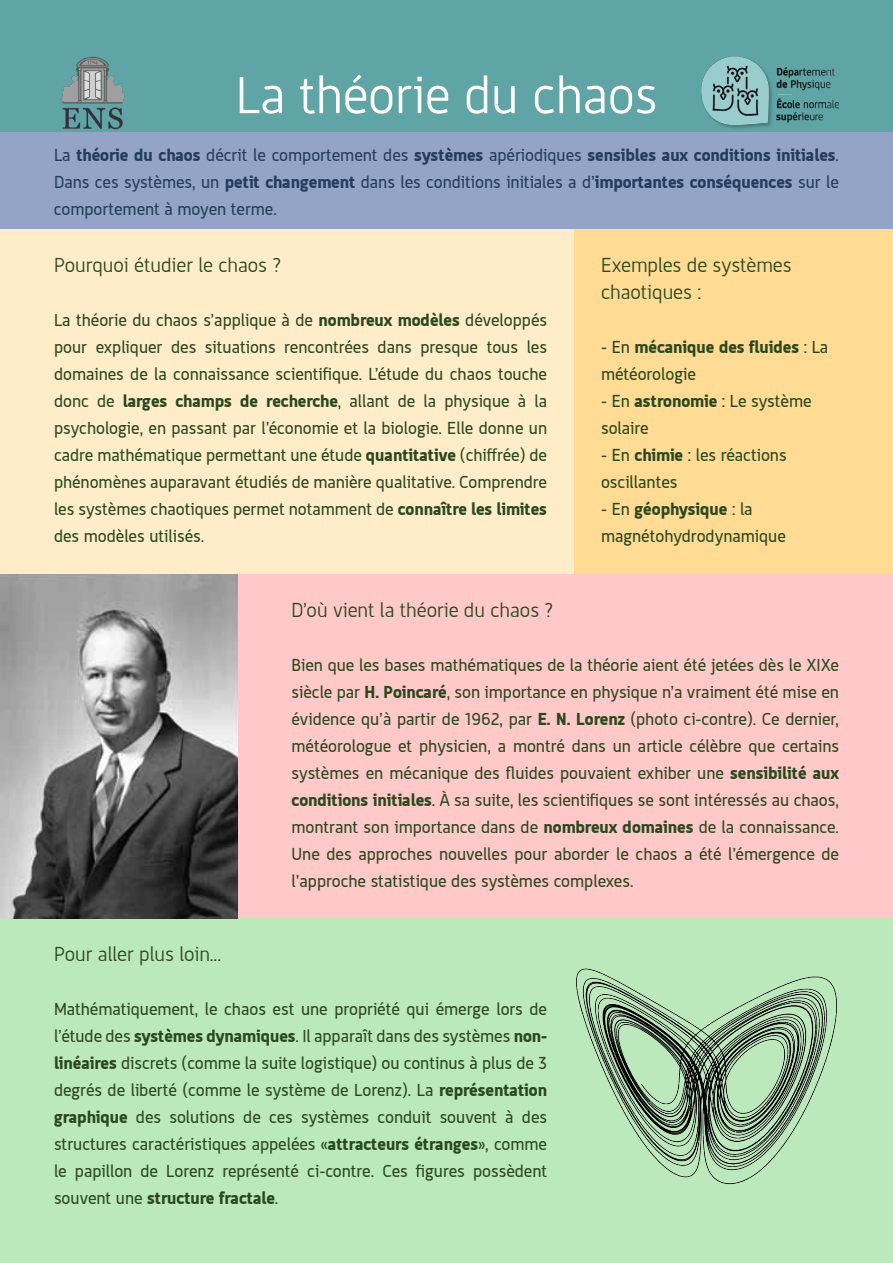
<style>
.page{position:relative;width:893px;height:1263px;background:#fff}
.page>*{position:absolute;margin:0;border:0;box-sizing:border-box;transform-origin:0 0}
.t1{font:300 54px "G Ghibou";color:#fff}
.t2{font:300 21px/27px "G Ghibou";color:#29481f}
.t3{font:18px/27px "G Ghibou";color:#29481f;text-align:justify}
.t4{font:18px/27px "G Ghibou";color:#253d58;text-align:justify}
.t5{font:700 18px/27px "G Ghibou";color:#29481f}
.s1{font-weight:700}
.s2{font-weight:400}
</style>
<div class="page">
<div style="left:0;top:132px;width:893px;height:98px;background:#94a4c7"></div>
<div style="left:0;top:0;width:893px;height:132px;background:#60a5a5"></div>
<div style="left:0;top:230px;width:574px;height:344px;background:#ffedc9"></div>
<div style="left:238px;top:574px;width:655px;height:344px;background:#ffc9c9"></div>
<div style="left:0;top:918px;width:893px;height:345px;background:#bce9bc"></div>
<div style="left:574px;top:230px;width:319px;height:344px;background:#ffdb94"></div>
<img style="left:0;top:574px;width:238px;height:344px">
<img style="left:576px;top:968px;width:261px;height:217px">
<img style="left:701px;top:56px;width:138px;height:73px">
<img style="left:59px;top:56px;width:66px;height:74px">
<h1 class="t1" style="left:236px;top:65px;width:423px">La théorie du chaos</h1>
<p class="t4" style="left:54px;top:141px;width:786px">La <span class="s1">théorie du chaos</span> décrit le comportement des <span class="s1">systèmes</span> apériodiques <span class="s1">sensibles aux conditions initiales</span>.<br>Dans ces systèmes, un <span class="s1">petit changement</span> dans les conditions initiales a d’<span class="s1">importantes conséquences</span> sur le comportement à moyen terme.</p>
<p class="t2" style="left:54px;top:252px;width:229px">Pourquoi étudier le chaos ?</p>
<p class="t3" style="left:54px;top:307px;width:495px">La théorie du chaos s’applique à de <span class="s1">nombreux modèles</span> développés pour expliquer des situations rencontrées dans presque tous les domaines de la connaissance scientifique. L’étude du chaos touche donc de <span class="s1">larges champs de recherche</span>, allant de la physique à la psychologie, en passant par l’économie et la biologie. Elle donne un cadre mathématique permettant une étude <span class="s1">quantitative</span> (chiffrée) de phénomènes auparavant étudiés de manière qualitative. Comprendre les systèmes chaotiques permet notamment de <span class="s1">connaître les limites </span>des modèles utilisés.</p>
<p class="t2" style="left:601px;top:252px;width:192px">Exemples de systèmes chaotiques :</p>
<p class="t5" style="left:601px;top:334px;width:229px"><span class="s2">- En</span> mécanique des fluides <span class="s2">: La météorologie</span></p>
<p class="t3" style="left:601px;top:388px;width:212px">- En <span class="s1">astronomie</span> : Le système solaire</p>
<p class="t3" style="left:601px;top:442px;width:187px">- En <span class="s1">chimie</span> : les réactions oscillantes</p>
<p class="t3" style="left:601px;top:496px;width:186px">- En <span class="s1">géophysique</span> : la magnétohydrodynamique</p>
<p class="t2" style="left:292px;top:596px;width:263px">D’où vient la théorie du chaos ?</p>
<p class="t3" style="left:292px;top:651px;width:549px">Bien que les bases mathématiques de la théorie aient été jetées dès le XIXe siècle par <span class="s1">H. Poincaré</span>, son importance en physique n’a vraiment été mise en évidence qu’à partir de 1962, par <span class="s1">E. N. Lorenz</span> (photo ci-contre). Ce dernier, météorologue et physicien, a montré dans un article célèbre que certains systèmes en mécanique des fluides pouvaient exhiber une <span class="s1">sensibilité aux conditions initiales</span>. À sa suite, les scientifiques se sont intéressés au chaos, montrant son importance dans de <span class="s1">nombreux domaines</span> de la connaissance.<br>Une des approches nouvelles pour aborder le chaos a été l’émergence de l’approche statistique des systèmes complexes.</p>
<p class="t2" style="left:54px;top:941px;width:169px">Pour aller plus loin...</p>
<p class="t3" style="left:54px;top:995px;width:495px">Mathématiquement, le chaos est une propriété qui émerge lors de l’étude des <span class="s1">systèmes dynamiques</span>. Il apparaît dans des systèmes <span class="s1">non&shy;linéaires</span> discrets (comme la suite logistique) ou continus à plus de 3 degrés de liberté (comme le système de Lorenz). La <span class="s1">représentation graphique</span> des solutions de ces systèmes conduit souvent à des structures caractéristiques appelées «<span class="s1">attracteurs étranges</span>», comme le papillon de Lorenz représenté ci-contre. Ces figures possèdent souvent une <span class="s1">structure fractale</span>.</p>
</div>
